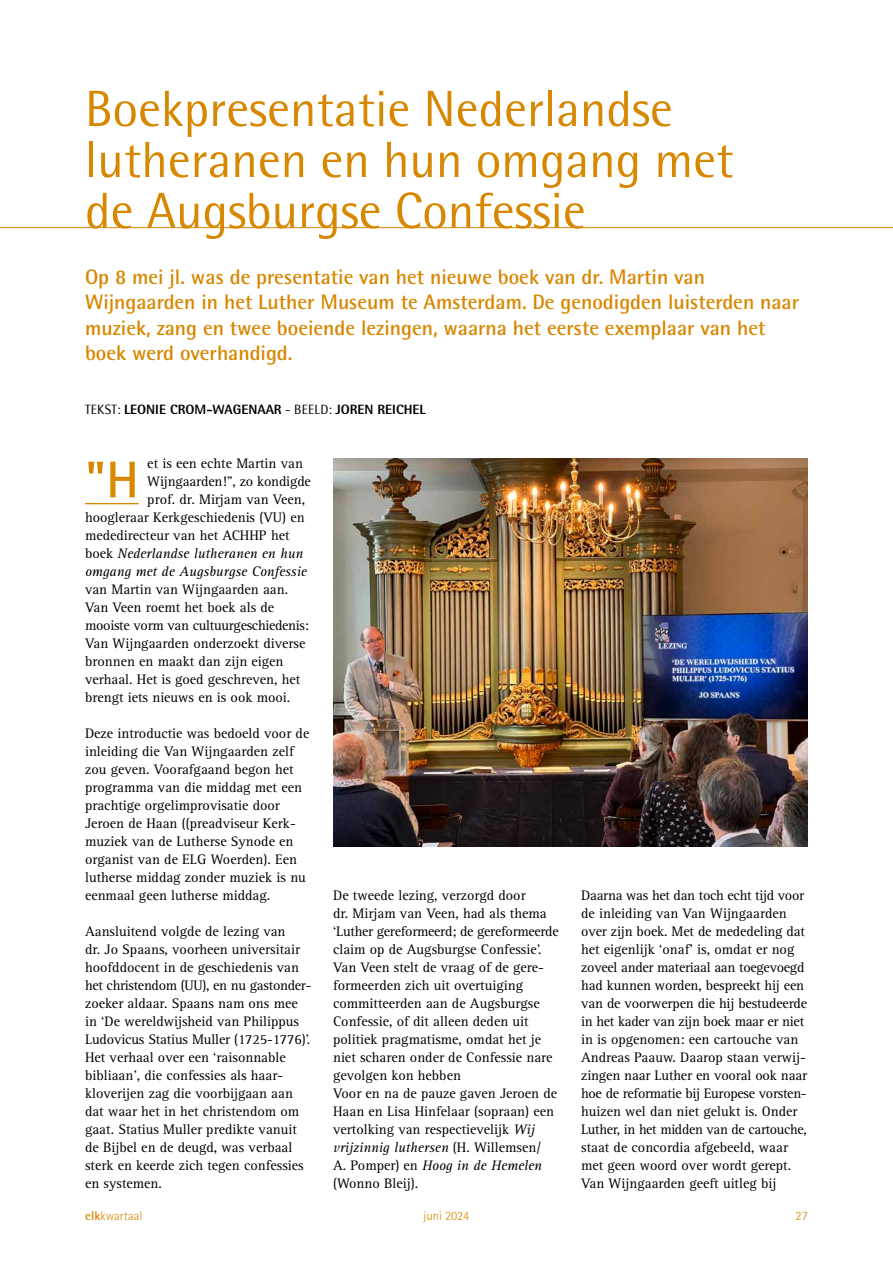
<style>
.page{position:relative;width:893px;height:1263px;background:#fff}
.page>*{position:absolute;margin:0;border:0;box-sizing:border-box;transform-origin:0 0}
.t1{font:700 51.9px "Rotis Sans Serif Std";color:#d88700}
.t2{font:51px/51px "AT Rotis Semi Sans";color:#d88700}
.t3{font:700 21px/25.5px "Rotis Semi Sans Std";color:#d88700}
.t4{font:14.25px/18px "Rotis Serif Std";color:#000}
.t5{font:italic 14.25px "Rotis Serif Std";color:#000}
.t6{font:800 13.5px "Rotis Semi Sans Std";color:#000}
.t7{font:300 12.75px "Rotis Semi Sans Std";color:#d88700}
.s1{font-family:"AT Rotis Semi Sans";font-weight:400}
.s2{font-style:normal}
.s3{font-style:italic}
.s4{font-weight:700}
</style>
<div class="page">
<hr style="left:85px;top:503px;width:54px;height:1px;background:#d88700">
<hr style="left:0;top:227px;width:893px;height:1px;background:#d88700">
<img style="left:333px;top:459px;width:475px;height:387px">
<h2 class="t2" style="left:85px;top:83px;width:650px">Boekpresentatie Nederlandse lutheranen en hun omgang met de Augsburgse Confessie</h2>
<p class="t3" style="left:85px;top:263px;width:716px">Op 8 mei jl. was de presentatie van het nieuwe boek van dr. Martin van Wijngaarden in het Luther Museum te Amsterdam. De genodigden luisterden naar muziek, zang en twee boeiende lezingen, waarna het eerste exemplaar van het boek werd overhandigd.</p>
<p class="t6" style="left:85px;top:401px;width:342px"><span class="s1">TEKST:</span> LEONIE CROM-WAGENAAR <span class="s1">- BEELD:</span> JOREN REICHEL</p>
<p class="t4" style="left:147px;top:455px;width:157px">et is een echte Martin van</p>
<p class="t4" style="left:147px;top:473px;width:165px">Wijngaarden!”, zo kondigde</p>
<p class="t4" style="left:147px;top:491px;width:159px">prof. dr. Mirjam van Veen,</p>
<p class="t4" style="left:85px;top:509px;width:221px">hoogleraar Kerkgeschiedenis (VU) en</p>
<p class="t4" style="left:85px;top:527px;width:206px">mededirecteur van het ACHHP het</p>
<p class="t5" style="left:85px;top:545px;width:220px"><span class="s2">boek</span> Nederlandse lutheranen en hun</p>
<p class="t5" style="left:85px;top:563px;width:223px">omgang met de Augsburgse Confessie</p>
<p class="t4" style="left:85px;top:581px;width:226px">van Martin van Wijngaarden aan.<br>Van Veen roemt het boek als de mooiste vorm van cultuurgeschiedenis:<br>Van Wijngaarden onderzoekt diverse bronnen en maakt dan zijn eigen verhaal. Het is goed geschreven, het brengt iets nieuws en is ook mooi.</p>
<p class="t4" style="left:85px;top:725px;width:226px">Deze introductie was bedoeld voor de inleiding die Van Wijngaarden zelf zou geven. Voorafgaand begon het programma van die middag met een prachtige orgelimprovisatie door Jeroen de Haan ((preadviseur Kerk&shy;muziek van de Lutherse Synode en organist van de ELG Woerden). Een lutherse middag zonder muziek is nu eenmaal geen lutherse middag.</p>
<p class="t4" style="left:85px;top:923px;width:228px">Aansluitend volgde de lezing van<br>dr. Jo Spaans, voorheen universitair hoofddocent in de geschiedenis van het christendom (UU), en nu gastonder&shy;zoeker aldaar. Spaans nam ons mee in ‘De wereldwijsheid van Philippus Ludovicus Statius Muller (1725-1776)’.<br>Het verhaal over een ‘raisonnable bibliaan’, die confessies als haar&shy;kloverijen zag die voorbijgaan aan dat waar het in het christendom om gaat. Statius Muller predikte vanuit de Bijbel en de deugd, was verbaal sterk en keerde zich tegen confessies en systemen.</p>
<h1 class="t1" style="left:85px;top:447px;width:55px">"H</h1>
<p class="t4" style="left:333px;top:887px;width:227px">De tweede lezing, verzorgd door<br>dr. Mirjam van Veen, had als thema ‘Luther gereformeerd; de gereformeerde claim op de Augsburgse Confessie’.<br>Van Veen stelt de vraag of de gere&shy;formeerden zich uit overtuiging committeerden aan de Augsburgse<br>Confessie, of dit alleen deden uit politiek pragmatisme, omdat het je niet scharen onder de Confessie nare gevolgen kon hebben<br>Voor en na de pauze gaven Jeroen de<br>Haan en Lisa Hinfelaar (sopraan) een vertolking van respectievelijk <span class="s3">Wij vrijzinnig luthersen</span> (H. Willemsen/<br>A. Pomper) en <span class="s3">Hoog in de Hemelen </span>(Wonno Bleij).</p>
<p class="t4" style="left:581px;top:887px;width:228px">Daarna was het dan toch echt tijd voor de inleiding van Van Wijngaarden over zijn boek. Met de mededeling dat het eigenlijk ‘onaf’ is, omdat er nog zoveel ander materiaal aan toegevoegd had kunnen worden, bespreekt hij een van de voorwerpen die hij bestudeerde in het kader van zijn boek maar er niet in is opgenomen: een cartouche van Andreas Paauw. Daarop staan verwij&shy;zingen naar Luther en vooral ook naar hoe de reformatie bij Europese vorsten&shy;huizen wel dan niet gelukt is. Onder Luther, in het midden van de cartouche, staat de concordia afgebeeld, waar met geen woord over wordt gerept.<br>Van Wijngaarden geeft uitleg bij</p>
<p class="t7" style="left:85px;top:1208px;width:59px"><span class="s4">elk</span>kwartaal</p>
<p class="t7" style="left:424px;top:1208px;width:47px">juni 2024</p>
<p class="t7" style="left:796px;top:1208px;width:14px">27</p>
</div>
